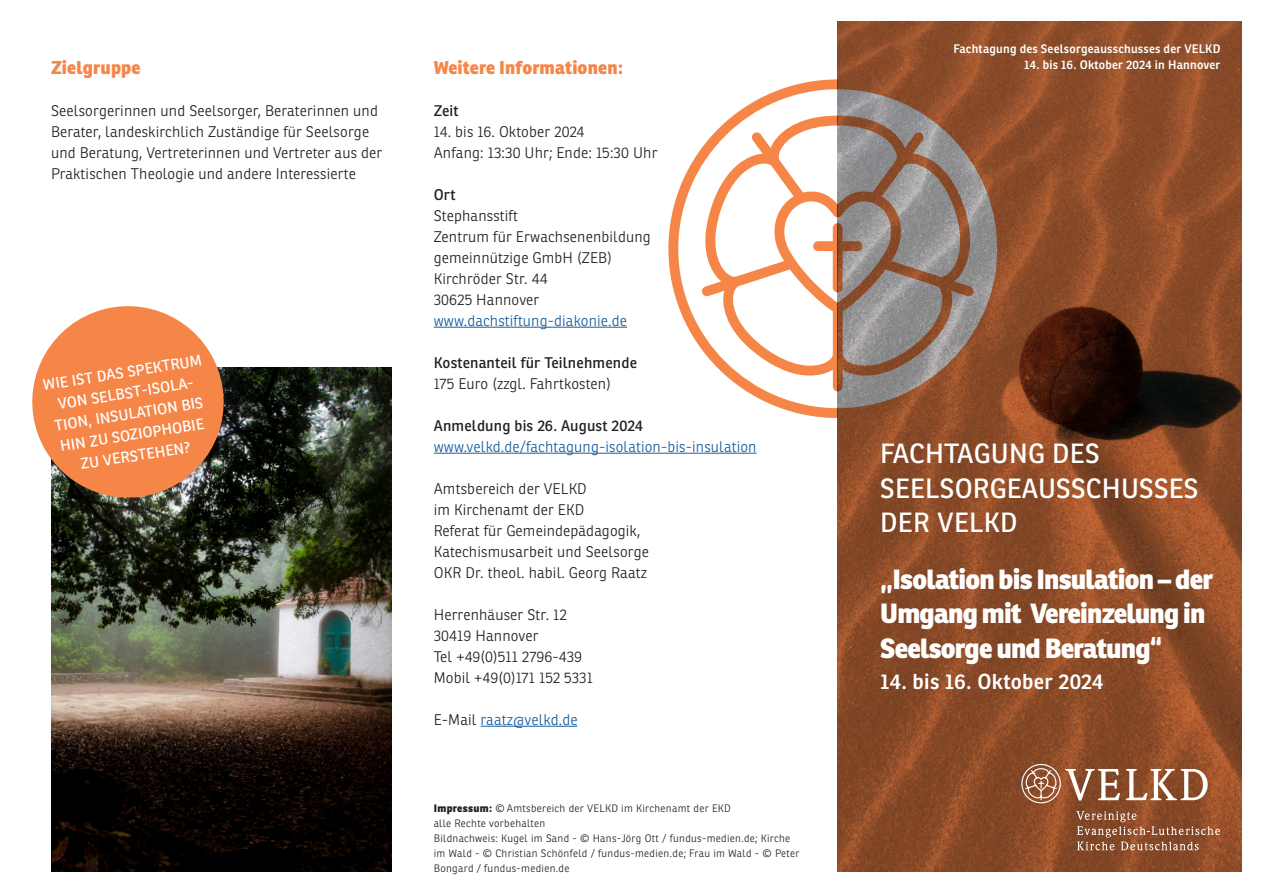
<style>
.page{position:relative;width:1263px;height:893px;background:#fff}
.page>*{position:absolute;margin:0;border:0;box-sizing:border-box;transform-origin:0 0}
.Titel___18_pt_Ronnia{font:800 27px/34.5px "Ronnia";letter-spacing:-.03em;color:#fff}
.Titel_Versalien___18{font:27px/34.5px "Ronnia";letter-spacing:.01em;color:#fff}
.Titel___18_pt_Ronnia-2{font:600 21px "Ronnia";letter-spacing:.015em;color:#fff}
.Ueberschrift_1___11{font:800 18px "Ronnia";letter-spacing:.01em;color:#f58648}
.Ueberschrift_2___9_5{font:800 18px "Ronnia";letter-spacing:.01em;color:#f58648}
.Fließtext___9_5_pt_R{font:300 15px/21px "Ronnia";letter-spacing:.01em;color:#231f20}
.Aufzaehlung___9_5_pt{font:300 15px/21px "Ronnia";letter-spacing:.01em;color:#231f20}
.Fließtext___9_5_pt_R-2{font:300 15px "Ronnia";letter-spacing:.01em;color:#175d9e}
.Stoerer_Ueberschrift{font:15px/21px "Ronnia";color:#fff;text-align:center}
.Fließtext___9_5_pt_R-3{font:15px "Ronnia";letter-spacing:.01em;color:#231f20}
.t1{font:600 12px "Ronnia";letter-spacing:.015em;color:#fff}
.Impressum{font:300 10.5px/15px "Ronnia";letter-spacing:.03em;color:#231f20}
.s1{color:#231f20}
.s2{font-weight:800}
</style>
<div class="page">
<img style="left:51px;top:368px;width:340px;height:504px">
<svg style="left:32px;top:306px;width:199px;height:199px;background:#de8e60"></svg>
<hr style="left:434px;top:327px;width:193px;height:1px;background:#175d9e">
<hr style="left:434px;top:453px;width:323px;height:1px;background:#175d9e">
<hr style="left:481px;top:726px;width:97px;height:1px;background:#175d9e">
<svg style="left:838px;top:21px;width:404px;height:851px;background:#874928"></svg>
<svg style="left:668px;top:79px;width:170px;height:339px"></svg>
<svg style="left:697px;top:116px;width:282px;height:275px"></svg>
<svg style="left:1021px;top:764px;width:99px;height:40px;background:#a57357"></svg>
<svg style="left:1126px;top:769px;width:82px;height:31px"></svg>
<svg style="left:1076px;top:811px;width:144px;height:39px;background:#986042"></svg>
<p class="Ueberschrift_2___9_5" style="left:51px;top:56px;width:91px">Zielgruppe</p>
<p class="Aufzaehlung___9_5_pt" style="left:51px;top:100px;width:333px">Seelsorgerinnen und Seelsorger, Beraterinnen und Berater, landeskirchlich Zuständige für Seelsorge und Beratung, Vertreterinnen und Vertreter aus der Praktischen Theologie und andere Interessierte</p>
<p class="Stoerer_Ueberschrift" style="left:41px;top:375px;width:162px;rotate:-9deg">WIE IST DAS SPEKTRUM<br>VON SELBST-ISOLA-<br>TION, INSULATION BIS<br>HIN ZU SOZIOPHOBIE<br>ZU VERSTEHEN?</p>
<p class="Ueberschrift_1___11" style="left:434px;top:56px;width:191px">Weitere Informationen:</p>
<p class="Fließtext___9_5_pt_R-3" style="left:434px;top:101px;width:26px">Zeit</p>
<p class="Fließtext___9_5_pt_R" style="left:434px;top:121px;width:152px">14. bis 16. Oktober 2024</p>
<p class="Fließtext___9_5_pt_R" style="left:434px;top:142px;width:225px">Anfang: 13:30 Uhr; Ende: 15:30 Uhr</p>
<p class="Fließtext___9_5_pt_R-3" style="left:434px;top:185px;width:24px">Ort</p>
<p class="Fließtext___9_5_pt_R" style="left:434px;top:205px;width:219px">Stephansstift<br>Zentrum für Erwachsenenbildung gemeinnützige GmbH (ZEB)</p>
<p class="Fließtext___9_5_pt_R" style="left:434px;top:268px;width:115px">Kirchröder Str. 44</p>
<p class="Fließtext___9_5_pt_R" style="left:434px;top:289px;width:107px">30625 Hannover</p>
<p class="Fließtext___9_5_pt_R-2" style="left:434px;top:311px;width:195px">www.dachstiftung-diakonie.de</p>
<p class="Fließtext___9_5_pt_R-3" style="left:434px;top:353px;width:205px">Kostenanteil für Teilnehmende</p>
<p class="Fließtext___9_5_pt_R" style="left:434px;top:373px;width:179px">175 Euro (zzgl. Fahrtkosten)</p>
<p class="Fließtext___9_5_pt_R-3" style="left:434px;top:416px;width:211px">Anmeldung bis 26. August 2024</p>
<p class="Fließtext___9_5_pt_R-2" style="left:434px;top:437px;width:324px">www.velkd.de/fachtagung-isolation-bis-insulation</p>
<p class="Fließtext___9_5_pt_R" style="left:434px;top:478px;width:154px">Amtsbereich der VELKD</p>
<p class="Fließtext___9_5_pt_R" style="left:434px;top:499px;width:152px">im Kirchenamt der EKD</p>
<p class="Fließtext___9_5_pt_R" style="left:434px;top:520px;width:208px">Referat für Gemeindepädagogik,</p>
<p class="Fließtext___9_5_pt_R" style="left:434px;top:541px;width:217px">Katechismusarbeit und Seelsorge</p>
<p class="Fließtext___9_5_pt_R" style="left:434px;top:562px;width:215px">OKR Dr. theol. habil. Georg Raatz</p>
<p class="Fließtext___9_5_pt_R" style="left:434px;top:604px;width:135px">Herrenhäuser Str. 12</p>
<p class="Fließtext___9_5_pt_R" style="left:434px;top:625px;width:106px">30419 Hannover</p>
<p class="Fließtext___9_5_pt_R" style="left:434px;top:646px;width:150px">Tel +49(0)511 2796-439</p>
<p class="Fließtext___9_5_pt_R" style="left:434px;top:667px;width:161px">Mobil +49(0)171 152 5331</p>
<p class="Fließtext___9_5_pt_R-2" style="left:434px;top:710px;width:145px"><span class="s1">E-Mail</span> raatz@velkd.de</p>
<p class="Impressum" style="left:434px;top:800px;width:298px"><span class="s2">Impressum:</span> © Amtsbereich der VELKD im Kirchenamt der EKD</p>
<p class="Impressum" style="left:434px;top:815px;width:113px">alle Rechte vorbehalten</p>
<p class="Impressum" style="left:434px;top:830px;width:367px">Bildnachweis: Kugel im Sand - © Hans-Jörg Ott / fundus-medien.de; Kirche im Wald - © Christian Schönfeld / fundus-medien.de; Frau im Wald - © Peter<br>Bongard / fundus-medien.de</p>
<p class="t1" style="left:953px;top:41px;width:268px">Fachtagung des Seelsorgeausschusses der VELKD</p>
<p class="t1" style="left:1024px;top:57px;width:198px">14. bis 16. Oktober 2024 in Hannover</p>
<p class="Titel_Versalien___18" style="left:880px;top:436px;width:320px">FACHTAGUNG DES<br>SEELSORGEAUSSCHUSSES<br>DER VELKD</p>
<p class="Titel___18_pt_Ronnia" style="left:880px;top:561px;width:334px">„Isolation bis Insulation – der<br>Umgang mit Vereinzelung in<br>Seelsorge und Beratung“</p>
<p class="Titel___18_pt_Ronnia-2" style="left:880px;top:669px;width:225px">14. bis 16. Oktober 2024</p>
</div>
